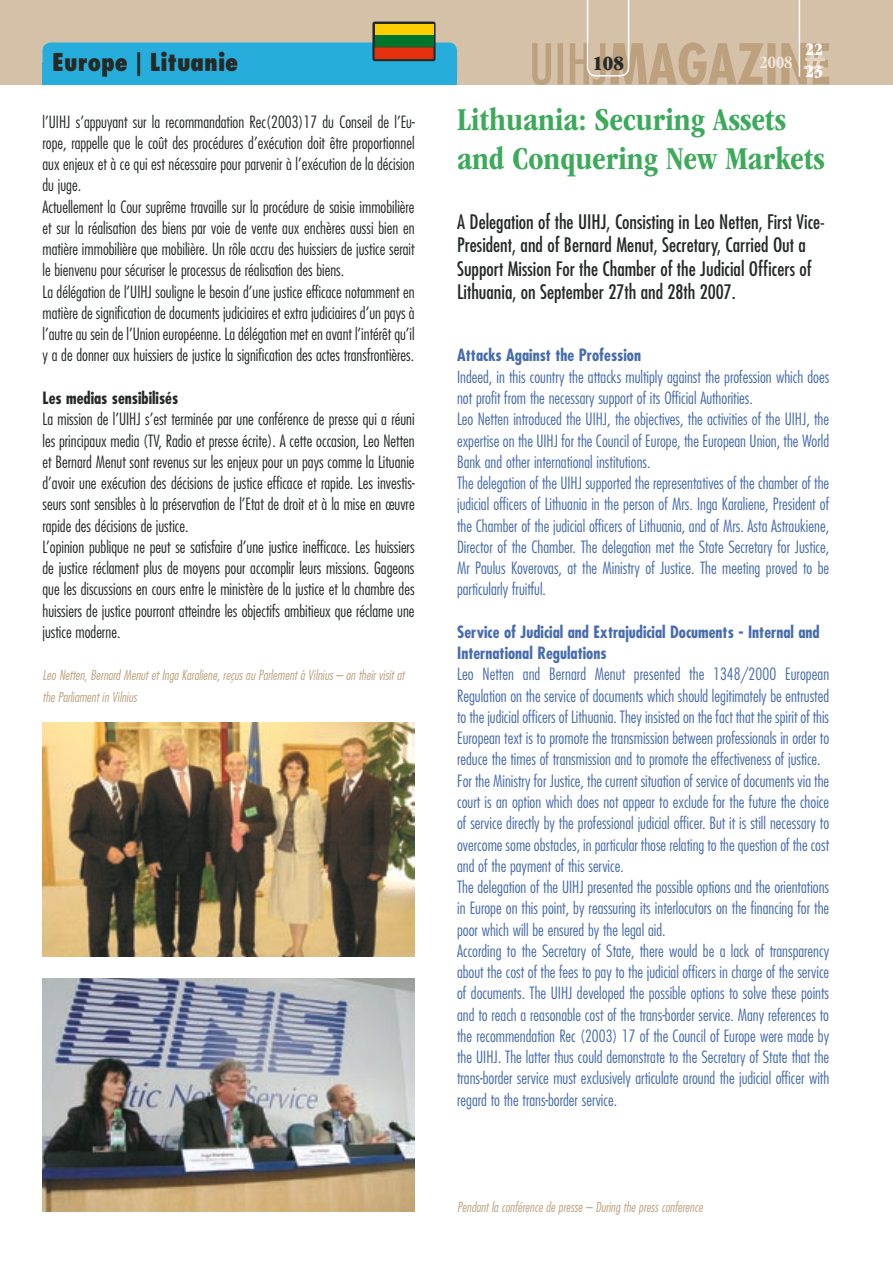
<style>
.page{position:relative;width:893px;height:1263px;background:#fff}
.page>*{position:absolute;margin:0;border:0;box-sizing:border-box;transform-origin:0 0}
.t1{font:700 condensed 33px/39.6px "ITC Garamond Std";color:#3caa5a}
.t2{font:800 condensed 24px "Futura Std";color:#252a27}
.t3{font:21px "ITC Garamond Std Ult Cond";color:#252a27}
.t4{font:condensed 19.5px/23.4px "Futura Std";color:#252a27}
.t5{font:700 condensed 18px "ITC Garamond Std";color:#f1e9de}
.t6{font:18px "ITC Garamond Std Ult Cond";color:#fff}
.t7{font:300 condensed 16.5px/21.3px "Futura Std";color:#476cad}
.t8{font:300 condensed 16.5px/21.3px "Futura Std";color:#252a27}
.t9{font:700 condensed 16.5px/21.3px "Futura Std";color:#476cad}
.t10{font:700 condensed 16.5px "Futura Std";color:#252a27}
.t11{font:italic 300 condensed 13.5px/21.3px "Futura Std";color:#bda17f}
</style>
<div class="page">
<div style="left:0;top:0;width:893px;height:85px;background:#d4c1a8"></div>
<svg style="left:532px;top:0;width:297px;height:85px"></svg>
<div style="left:43px;top:43px;width:414px;height:42px;background:#26addc;border-radius:9px"></div>
<svg style="left:372px;top:22px;width:64px;height:39px"></svg>
<div style="left:375px;top:24px;width:58px;height:11px;background:#fdcd00"></div>
<div style="left:375px;top:35px;width:58px;height:12px;background:#00752b"></div>
<div style="left:375px;top:47px;width:58px;height:12px;background:#e5310f"></div>
<img style="left:43px;top:723px;width:372px;height:234px">
<img style="left:43px;top:978px;width:372px;height:234px">
<h2 class="t2" style="left:52px;top:47px;width:188px">Europe | Lituanie</h2>
<p class="t8" style="left:43px;top:111px;width:374px">l’UIHJ s’appuyant sur la recommandation Rec(2003)17 du Conseil de l’Eu&shy;rope, rappelle que le coût des procédures d’exécution doit être proportionnel aux enjeux et à ce qui est nécessaire pour parvenir à l’exécution de la décision du juge.<br>Actuellement la Cour suprême travaille sur la procédure de saisie immobilière et sur la réalisation des biens par voie de vente aux enchères aussi bien en matière immobilière que mobilière. Un rôle accru des huissiers de justice serait le bienvenu pour sécuriser le processus de réalisation des biens.<br>La délégation de l’UIHJ souligne le besoin d’une justice efficace notamment en matière de signification de documents judiciaires et extra judiciaires d’un pays à l’autre au sein de l’Union européenne. La délégation met en avant l’intérêt qu’il y a de donner aux huissiers de justice la signification des actes transfrontières.</p>
<p class="t10" style="left:43px;top:388px;width:137px">Les medias sensibilisés</p>
<p class="t8" style="left:43px;top:408px;width:374px">La mission de l’UIHJ s’est terminée par une conférence de presse qui a réuni les principaux media (TV, Radio et presse écrite). A cette occasion, Leo Netten et Bernard Menut sont revenus sur les enjeux pour un pays comme la Lituanie d’avoir une exécution des décisions de justice efficace et rapide. Les investis&shy;seurs sont sensibles à la préservation de l’Etat de droit et à la mise en œuvre rapide des décisions de justice.<br>L’opinion publique ne peut se satisfaire d’une justice inefficace. Les huissiers de justice réclament plus de moyens pour accomplir leurs missions. Gageons que les discussions en cours entre le ministère de la justice et la chambre des huissiers de justice pourront atteindre les objectifs ambitieux que réclame une justice moderne.</p>
<p class="t11" style="left:43px;top:665px;width:363px">Leo Netten, Bernard Menut et Inga Karaliene, reçus au Parlement à Vilnius – on their visit at the Parliament in Vilnius</p>
<p class="t3" style="left:592px;top:51px;width:33px">108</p>
<p class="t5" style="left:759px;top:52px;width:34px">2008</p>
<p class="t6" style="left:805px;top:39px;width:19px">22</p>
<p class="t6" style="left:805px;top:61px;width:19px">23</p>
<h1 class="t1" style="left:457px;top:99px;width:369px">Lithuania: Securing Assets and Conquering New Markets</h1>
<p class="t4" style="left:457px;top:210px;width:369px">A Delegation of the UIHJ, Consisting in Leo Netten, First Vice-President, and of Bernard Menut, Secretary, Carried Out a Support Mission For the Chamber of the Judicial Officers of Lithuania, on September 27th and 28th 2007.</p>
<p class="t9" style="left:457px;top:345px;width:185px">Attacks Against the Profession</p>
<p class="t7" style="left:457px;top:366px;width:374px">Indeed, in this country the attacks multiply against the profession which does not profit from the necessary support of its Official Authorities.<br>Leo Netten introduced the UIHJ, the objectives, the activities of the UIHJ, the expertise on the UIHJ for the Council of Europe, the European Union, the World Bank and other international institutions.<br>The delegation of the UIHJ supported the representatives of the chamber of the judicial officers of Lithuania in the person of Mrs. Inga Karaliene, President of the Chamber of the judicial officers of Lithuania, and of Mrs. Asta Astraukiene, Director of the Chamber. The delegation met the State Secretary for Justice, Mr Paulus Koverovas, at the Ministry of Justice. The meeting proved to be particularly fruitful.</p>
<p class="t9" style="left:457px;top:621px;width:364px">Service of Judicial and Extrajudicial Documents - Internal and<br>International Regulations</p>
<p class="t7" style="left:457px;top:664px;width:374px">Leo Netten and Bernard Menut presented the 1348/2000 European Regulation on the service of documents which should legitimately be entrusted to the judicial officers of Lithuania. They insisted on the fact that the spirit of this European text is to promote the transmission between professionals in order to reduce the times of transmission and to promote the effectiveness of justice.<br>For the Ministry for Justice, the current situation of service of documents via the court is an option which does not appear to exclude for the future the choice of service directly by the professional judicial officer. But it is still necessary to overcome some obstacles, in particular those relating to the question of the cost and of the payment of this service.<br>The delegation of the UIHJ presented the possible options and the orientations in Europe on this point, by reassuring its interlocutors on the financing for the poor which will be ensured by the legal aid.<br>According to the Secretary of State, there would be a lack of transparency about the cost of the fees to pay to the judicial officers in charge of the service of documents. The UIHJ developed the possible options to solve these points and to reach a reasonable cost of the trans-border service. Many references to the recommendation Rec (2003) 17 of the Council of Europe were made by the UIHJ. The latter thus could demonstrate to the Secretary of State that the trans-border service must exclusively articulate around the judicial officer with regard to the trans-border service.</p>
<p class="t11" style="left:457px;top:1197px;width:247px">Pendant la conférence de presse – During the press conference</p>
</div>
